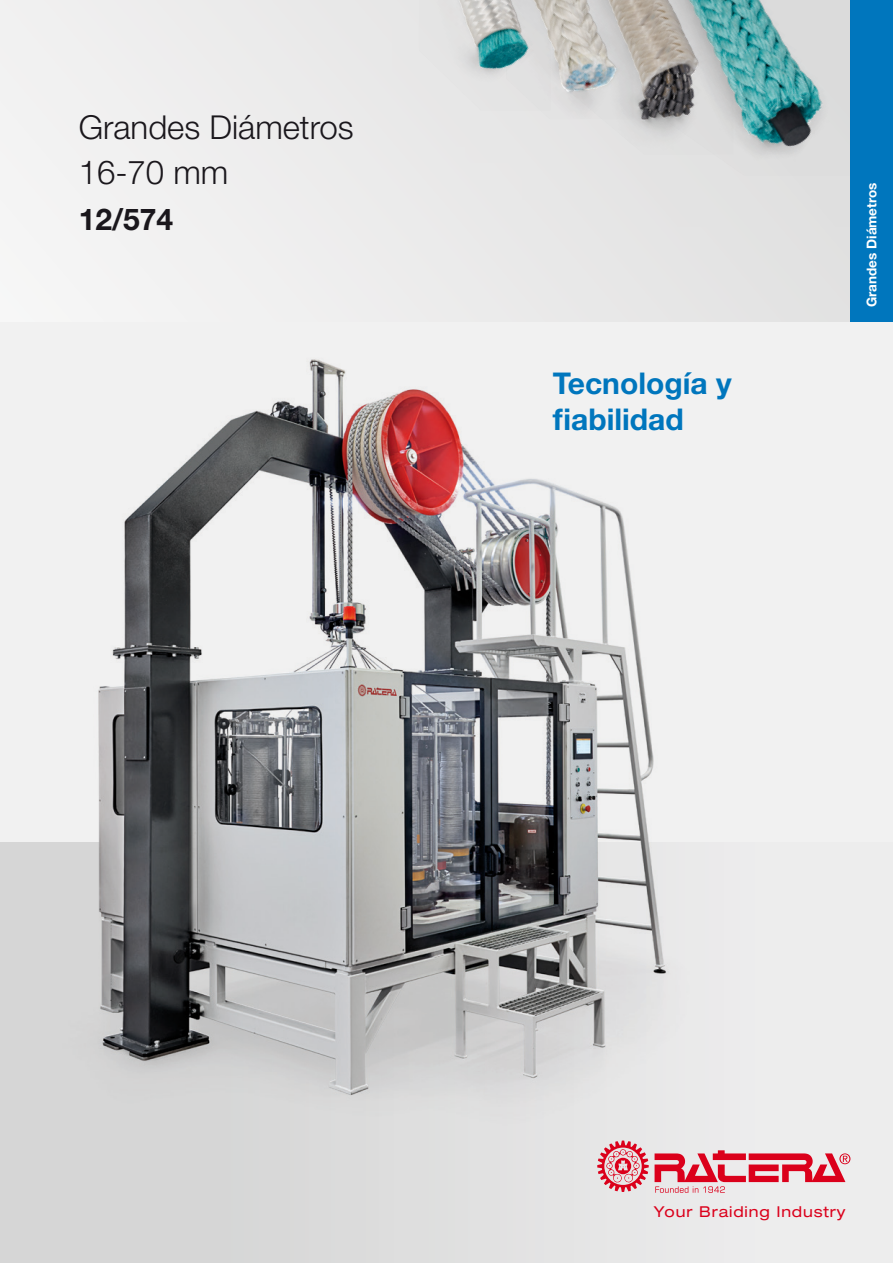
<style>
.page{position:relative;width:893px;height:1263px;background:#fff}
.page>*{position:absolute;margin:0;border:0;box-sizing:border-box;transform-origin:0 0}
.t1{font:300 33px "Helvetica Neue LT Std";color:#1a171c}
.t2{font:700 30px "Helvetica Neue LT Std";color:#0076bd}
.t3{font:700 30px "Helvetica Neue LT Std";color:#1a171c}
.t4{font:expanded 15px "Helvetica Neue LT Std";letter-spacing:.055em;color:#db001b}
.t5{font:700 13.5px "Helvetica Neue LT Std";color:#fff}
</style>
<div class="page">
<div style="left:0;top:842px;width:893px;height:421px;background:linear-gradient(to right,#d1d1d1,#efefef)"></div>
<div style="left:0;top:0;width:893px;height:842px;background:#f1f1f1"></div>
<div style="left:0;top:0;width:893px;height:321px;background:#ebebeb"></div>
<svg style="left:597px;top:1179px;width:52px;height:13px"></svg>
<svg style="left:655px;top:1150px;width:195px;height:43px;background:#e5959f"></svg>
<div style="left:850px;top:0;width:43px;height:321px;background:#0076bd"></div>
<img style="left:47px;top:359px;width:659px;height:820px">
<img style="left:99px;top:360px;width:567px;height:734px">
<img style="left:608px;top:0;width:80px;height:120px">
<img style="left:550px;top:0;width:83px;height:119px">
<img style="left:550px;top:0;width:66px;height:92px">
<img style="left:438px;top:0;width:112px;height:111px">
<img style="left:459px;top:0;width:69px;height:69px">
<img style="left:688px;top:0;width:134px;height:151px">
<p class="t1" style="left:79px;top:107px;width:277px">Grandes Diámetros</p>
<p class="t1" style="left:79px;top:152px;width:151px">16-70 mm</p>
<p class="t3" style="left:79px;top:201px;width:96px">12/574</p>
<p class="t2" style="left:553px;top:364px;width:180px">Tecnología y</p>
<p class="t2" style="left:553px;top:400px;width:132px">fiabilidad</p>
<p class="t5" style="left:863px;top:307px;width:126px;rotate:-90deg">Grandes Diámetros</p>
<p class="t5" style="left:863px;top:307px;width:44px;rotate:-90deg">Sutura</p>
<p class="t4" style="left:654px;top:1203px;width:193px">Your Braiding Industry</p>
</div>
